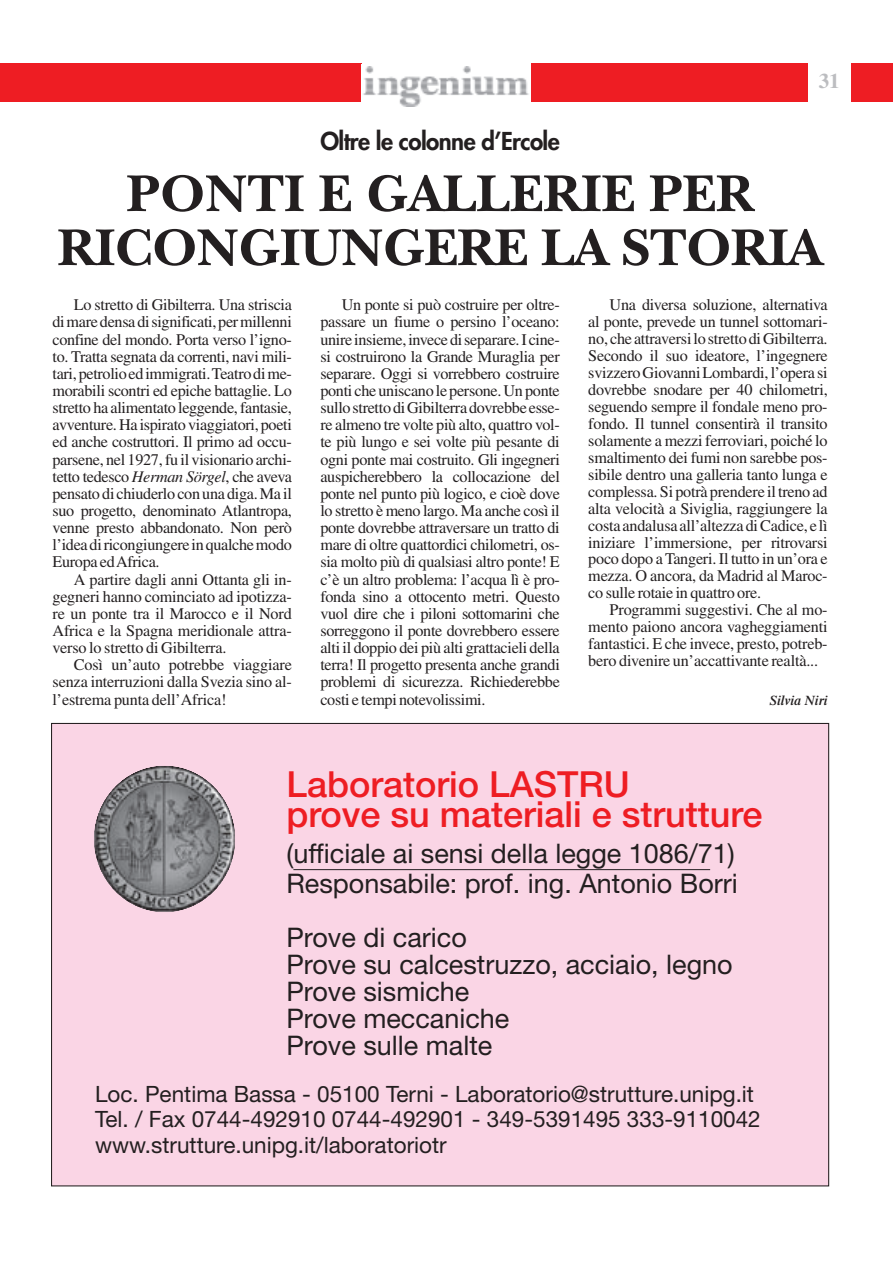
<style>
.page{position:relative;width:893px;height:1263px;background:#fff}
.page>*{position:absolute;margin:0;border:0;box-sizing:border-box;transform-origin:0 0}
.t1{font:700 54px/54px "New Baskerville";letter-spacing:-.01em;color:#231f20;text-align:center}
.t2{font:500 36px/30px "Helvetica Neue";color:#ee1d23}
.t3{font:27px/27px "Helvetica Neue";color:#231f20}
.t4{font:800 24px "Futura";letter-spacing:-.025em;color:#231f20}
.t5{font:22.5px/25.5px "Helvetica Neue";color:#231f20}
.t6{font:700 21px "Times";color:#bcbdc0}
.t7{font:16.2px/17.1px "Times";letter-spacing:-.015em;color:#231f20;text-align:justify}
.t8{font:italic 600 13.5px "Times";color:#231f20}
.s1{font-style:italic}
</style>
<div class="page">
<div style="left:0;top:64px;width:361px;height:38px;background:#ee1d23"></div>
<img style="left:363px;top:67px;width:166px;height:40px">
<div style="left:531px;top:64px;width:277px;height:38px;background:#ee1d23"></div>
<div style="left:850px;top:64px;width:43px;height:38px;background:#ee1d23"></div>
<div style="left:52px;top:723px;width:777px;height:463px;background:#fad5e5"></div>
<img style="left:94px;top:765px;width:142px;height:147px;border-radius:50%">
<hr style="left:293px;top:869px;width:417px;height:1px;background:#231f20">
<p class="t6" style="left:819px;top:74px;width:22px">31</p>
<h3 class="t4" style="left:320px;top:130px;width:241px">Oltre le colonne d’Ercole</h3>
<h1 class="t1" style="left:58px;top:173px;width:766px">PONTI E GALLERIE PER<br>RICONGIUNGERE LA STORIA</h1>
<p class="t7" style="left:53px;top:298px;width:241px;text-indent:21px">Lo stretto di Gibilterra. Una striscia dimaredensadisignificati,permillenni confine del mondo. Porta verso l’igno&shy;to. Tratta segnata da correnti, navi mili&shy;tari,petrolioedimmigrati.Teatrodime&shy;morabili scontri ed epiche battaglie. Lo stretto ha alimentato leggende, fantasie, avventure. Ha ispirato viaggiatori, poeti ed anche costruttori. Il primo ad occu&shy;parsene, nel 1927, fu il visionario archi&shy;tetto tedesco <span class="s1">Herman Sörgel</span>, che aveva pensato di chiuderlo con una diga. Ma il suo progetto, denominato Atlantropa, venne presto abbandonato. Non però l’ideadiricongiungereinqualchemodo Europa edAfrica.</p>
<p class="t7" style="left:53px;top:572px;width:241px;text-indent:21px">A partire dagli anni Ottanta gli in&shy;gegneri hanno cominciato ad ipotizza&shy;re un ponte tra il Marocco e il Nord Africa e la Spagna meridionale attra&shy;verso lo stretto di Gibilterra.</p>
<p class="t7" style="left:53px;top:658px;width:241px;text-indent:21px">Così un’auto potrebbe viaggiare senza interruzioni dalla Svezia sino al&shy;l’estrema punta dell’Africa!</p>
<p class="t7" style="left:320px;top:298px;width:241px;text-indent:21px">Un ponte si può costruire per oltre&shy;passare un fiume o persino l’oceano: unireinsieme,invecediseparare.Icine&shy;si costruirono la Grande Muraglia per separare. Oggi si vorrebbero costruire ponti che uniscano le persone. Un ponte sullostrettodiGibilterradovrebbeesse&shy;re almeno tre volte più alto, quattro vol&shy;te più lungo e sei volte più pesante di ogni ponte mai costruito. Gli ingegneri auspicherebbero la collocazione del ponte nel punto più logico, e cioè dove lo stretto è meno largo. Ma anche così il ponte dovrebbe attraversare un tratto di mare di oltre quattordici chilometri, os&shy;sia molto più di qualsiasi altro ponte! E c’è un altro problema: l’acqua lì è pro&shy;fonda sino a ottocento metri. Questo vuol dire che i piloni sottomarini che sorreggono il ponte dovrebbero essere alti il doppio dei più alti grattacieli della terra! Il progetto presenta anche grandi problemi di sicurezza. Richiederebbe costi e tempi notevolissimi.</p>
<p class="t7" style="left:588px;top:298px;width:241px;text-indent:21px">Una diversa soluzione, alternativa al ponte, prevede un tunnel sottomari&shy;no,cheattraversilostrettodiGibilterra.<br>Secondo il suo ideatore, l’ingegnere svizzero Giovanni Lombardi, l’opera si dovrebbe snodare per 40 chilometri, seguendo sempre il fondale meno pro&shy;fondo. Il tunnel consentirà il transito solamente a mezzi ferroviari, poiché lo smaltimento dei fumi non sarebbe pos&shy;sibile dentro una galleria tanto lunga e complessa. Si potrà prendere il treno ad alta velocità a Siviglia, raggiungere la costaandalusaall’altezzadiCadice,elì iniziare l’immersione, per ritrovarsi poco dopo a Tangeri. Il tutto in un’ora e mezza. O ancora, da Madrid al Maroc&shy;co sulle rotaie in quattro ore.</p>
<p class="t7" style="left:588px;top:603px;width:241px;text-indent:21px">Programmi suggestivi. Che al mo&shy;mento paiono ancora vagheggiamenti fantastici. E che invece, presto, potreb&shy;bero divenire un’accattivante realtà...</p>
<p class="t8" style="left:770px;top:695px;width:60px">Silvia Niri</p>
<h2 class="t2" style="left:286px;top:772px;width:478px">Laboratorio LASTRU<br>prove su materiali e strutture</h2>
<h3 class="t3" style="left:286px;top:841px;width:453px;line-height:30px">(ufficiale ai sensi della legge 1086/71)<br>Responsabile: prof. ing. Antonio Borri</h3>
<h3 class="t3" style="left:286px;top:926px;width:448px">Prove di carico<br>Prove su calcestruzzo, acciaio, legno<br>Prove sismiche<br>Prove meccaniche<br>Prove sulle malte</h3>
<h3 class="t5" style="left:95px;top:1083px;width:667px">Loc. Pentima Bassa - 05100 Terni - Laboratorio@strutture.unipg.it<br>Tel. / Fax 0744-492910 0744-492901 - 349-5391495 333-9110042 www.strutture.unipg.it/laboratoriotr</h3>
</div>
